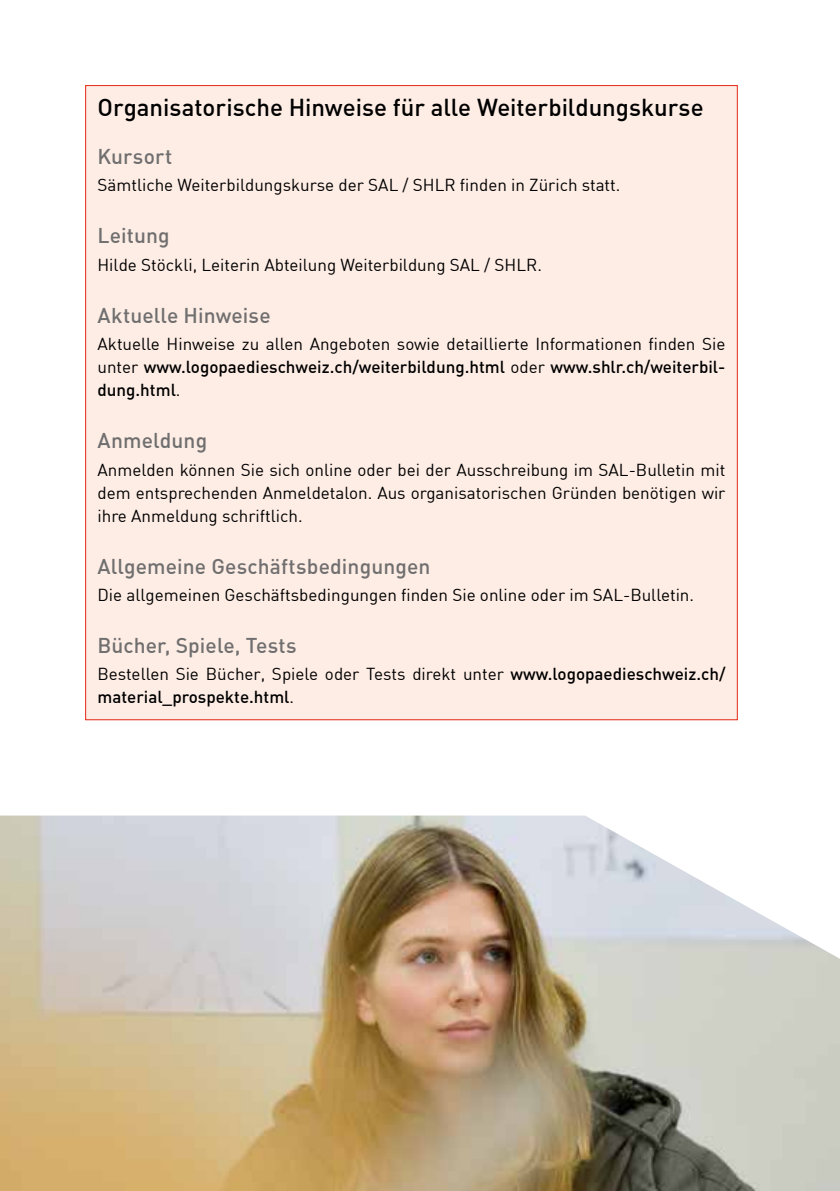
<style>
.page{position:relative;width:840px;height:1191px;background:#fff}
.page>*{position:absolute;margin:0;border:0;box-sizing:border-box;transform-origin:0 0}
.t1{font:500 24px "DIN";color:#000}
.t2{font:500 21px "DIN";letter-spacing:.005em;color:#706f6f}
.t3{font:17px/23px "DIN";color:#000;text-align:justify}
.t4{font:500 17px/23px "DIN";color:#000}
.s1{font-weight:500}
.s2{font-weight:400}
</style>
<div class="page">
<img style="left:0;top:815px;width:839px;height:376px">
<div style="left:86px;top:86px;width:651px;height:634px;background:#feede5"></div>
<h1 class="t1" style="left:97px;top:92px;width:607px">Organisatorische Hinweise für alle Weiterbildungskurse</h1>
<p class="t2" style="left:97px;top:143px;width:76px">Kursort</p>
<p class="t3" style="left:97px;top:173px;width:524px">Sämtliche Weiterbildungskurse der SAL / SHLR finden in Zürich statt.</p>
<p class="t2" style="left:97px;top:222px;width:74px">Leitung</p>
<p class="t3" style="left:97px;top:253px;width:445px">Hilde Stöckli, Leiterin Abteilung Weiterbildung SAL / SHLR.</p>
<p class="t2" style="left:97px;top:302px;width:175px">Aktuelle Hinweise</p>
<p class="t3" style="left:97px;top:332px;width:629px">Aktuelle Hinweise zu allen Angeboten sowie detaillierte Informationen finden Sie unter <span class="s1">www.logopaedieschweiz.ch/weiterbildung.html</span> oder <span class="s1">www.shlr.ch/weiterbil&shy;dung.html</span>.</p>
<p class="t2" style="left:97px;top:427px;width:111px">Anmeldung</p>
<p class="t3" style="left:97px;top:457px;width:629px">Anmelden können Sie sich online oder bei der Ausschreibung im SAL-Bulletin mit dem entsprechenden Anmeldetalon. Aus organisatorischen Gründen benötigen wir ihre Anmeldung schriftlich.</p>
<p class="t2" style="left:97px;top:553px;width:334px">Allgemeine Geschäftsbedingungen</p>
<p class="t3" style="left:97px;top:583px;width:597px">Die allgemeinen Geschäftsbedingungen finden Sie online oder im SAL-Bulletin.</p>
<p class="t2" style="left:97px;top:632px;width:201px">Bücher, Spiele, Tests</p>
<p class="t4" style="left:97px;top:662px;width:629px"><span class="s2">Bestellen Sie Bücher, Spiele oder Tests direkt unter</span> www.logopaedieschweiz.ch/ material_prospekte.html<span class="s2">.</span></p>
</div>
